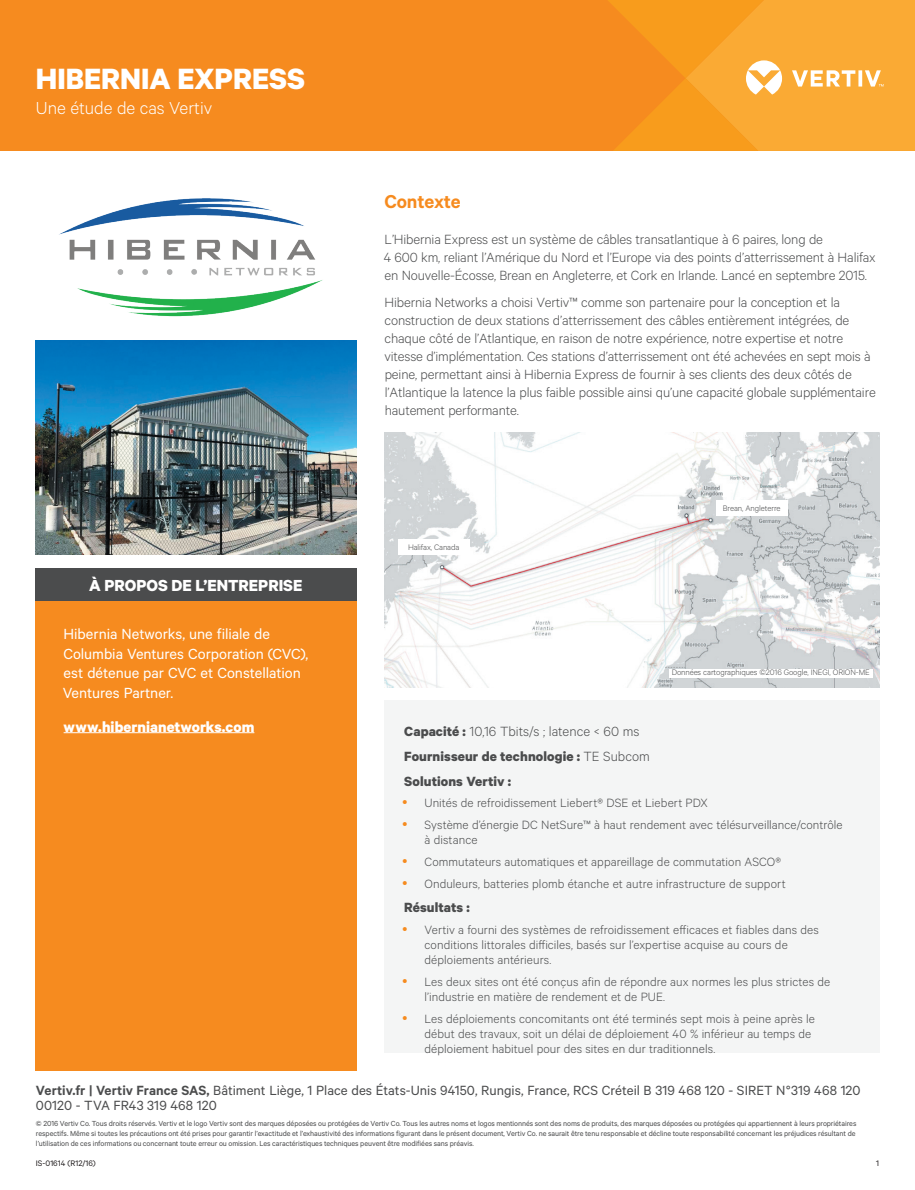
<style>
.page{position:relative;width:915px;height:1190px;background:#fff}
.page>*{position:absolute;margin:0;border:0;box-sizing:border-box;transform-origin:0 0}
.t1{font:700 33px "Calibre";color:#fff}
.t2{font:600 21px "Calibre";letter-spacing:-.01em;color:#f68b1f}
.t3{font:300 19.5px "Calibre";color:#fff}
.t4{font:700 18px "Calibre";color:#fff}
.t5{font:16.5px/19.8px "Calibre";letter-spacing:-.005em;color:#fff}
.t6{font:700 16.5px "Calibre";letter-spacing:.005em;color:#fff}
.t7{font:300 15px/18px "Calibre";letter-spacing:-.01em;color:#4b4c4d}
.t8{font:15px/15px "Calibre";color:#4b4c4d}
.t9{font:700 15px/24.8px "Calibre";letter-spacing:.005em;color:#4b4c4d}
.t10{font:300 13.5px/15px "Calibre";letter-spacing:.005em;color:#4b4c4d}
.t11{font:300 9px "Calibre";letter-spacing:-.01em;color:#4b4c4d}
.t12{font:9px "Calibre";color:#231f20}
.t13{font:8.25px/9.8px "Calibre";letter-spacing:-.01em;color:#4b4c4d;text-align:justify}
.s1{font-weight:300}
.s2{font-weight:600}
</style>
<div class="page">
<div style="left:0;top:0;width:553px;height:151px;background:#f68b1f"></div>
<div style="left:36px;top:601px;width:321px;height:469px;background:#f68b1f"></div>
<hr style="left:64px;top:732px;width:190px;height:1px;background:#fff">
<div style="left:36px;top:568px;width:321px;height:33px;background:#4b4c4d"></div>
<div style="left:384px;top:700px;width:494px;height:352px;background:#f4f5f5"></div>
<img style="left:59px;top:198px;width:264px;height:119px">
<img style="left:36px;top:341px;width:321px;height:214px">
<svg style="left:384px;top:432px;width:494px;height:255px"></svg>
<div style="left:668px;top:669px;width:204px;height:9px;background:#fff"></div>
<div style="left:398px;top:539px;width:71px;height:15px;background:#fff"></div>
<div style="left:715px;top:500px;width:72px;height:15px;background:#fff"></div>
<svg style="left:553px;top:0;width:362px;height:151px;background:#f8a12e"></svg>
<h1 class="t1" style="left:36px;top:58px;width:270px">HIBERNIA EXPRESS</h1>
<h3 class="t3" style="left:36px;top:97px;width:178px">Une étude de cas Vertiv</h3>
<p class="t4" style="left:89px;top:574px;width:215px">À PROPOS DE L’ENTREPRISE</p>
<p class="t5" style="left:63px;top:623px;width:247px">Hibernia Networks, une filiale de<br>Columbia Ventures Corporation (CVC), est détenue par CVC et Constellation<br>Ventures Partner.</p>
<p class="t6" style="left:64px;top:716px;width:192px">www.hibernianetworks.com</p>
<h2 class="t2" style="left:384px;top:189px;width:78px">Contexte</h2>
<p class="t7" style="left:383px;top:230px;width:493px">L’Hibernia Express est un système de câbles transatlantique à 6 paires, long de<br>4 600 km, reliant l’Amérique du Nord et l’Europe via des points d’atterrissement à Halifax en Nouvelle-Écosse, Brean en Angleterre, et Cork en Irlande. Lancé en septembre 2015.</p>
<p class="t7" style="left:384px;top:293px;width:492px">Hibernia Networks a choisi Vertiv™ comme son partenaire pour la conception et la construction de deux stations d’atterrissement des câbles entièrement intégrées, de chaque côté de l’Atlantique, en raison de notre expérience, notre expertise et notre vitesse d’implémentation. Ces stations d’atterrissement ont été achevées en sept mois à peine, permettant ainsi à Hibernia Express de fournir à ses clients des deux côtés de l’Atlantique la latence la plus faible possible ainsi qu’une capacité globale supplémentaire hautement performante.</p>
<p class="t11" style="left:408px;top:541px;width:53px">Halifax, Canada</p>
<p class="t11" style="left:722px;top:503px;width:59px">Brean, Angleterre</p>
<p class="t11" style="left:671px;top:667px;width:200px">Données cartographiques ©2016 Google, INEGI, ORION-ME</p>
<p class="t9" style="left:404px;top:718px;width:247px">Capacité : <span class="s1">10,16 Tbits/s ; latence &lt; 60 ms<br></span>Fournisseur de technologie : <span class="s1">TE Subcom<br></span>Solutions Vertiv :</p>
<p class="t10" style="left:424px;top:791px;width:419px;line-height:21.8px">Unités de refroidissement Liebert® DSE et Liebert PDX<br>Système d’énergie DC NetSure™ à haut rendement avec télésurveillance/contrôle</p>
<p class="t10" style="left:424px;top:828px;width:362px;line-height:21.8px">à distance<br>Commutateurs automatiques et appareillage de commutation ASCO®<br>Onduleurs, batteries plomb étanche et autre infrastructure de support</p>
<p class="t9" style="left:404px;top:894px;width:67px">Résultats :</p>
<p class="t10" style="left:424px;top:921px;width:396px">Vertiv a fourni des systèmes de refroidissement efficaces et fiables dans des conditions littorales difficiles, basés sur l’expertise acquise au cours de déploiements antérieurs.</p>
<p class="t10" style="left:424px;top:973px;width:407px">Les deux sites ont été conçus afin de répondre aux normes les plus strictes de l’industrie en matière de rendement et de PUE.</p>
<p class="t10" style="left:424px;top:1010px;width:392px">Les déploiements concomitants ont été terminés sept mois à peine après le début des travaux, soit un délai de déploiement 40 % inférieur au temps de déploiement habituel pour des sites en dur traditionnels.</p>
<p class="t8" style="left:36px;top:1081px;width:825px"><span class="s2">Vertiv.fr | Vertiv France SAS,</span> Bâtiment Liège, 1 Place des États-Unis 94150, Rungis, France, RCS Créteil B 319 468 120 - SIRET N°319 468 120<br>00120 - TVA FR43 319 468 120</p>
<p class="t13" style="left:36px;top:1118px;width:821px">© 2016 Vertiv Co. Tous droits réservés. Vertiv et le logo Vertiv sont des marques déposées ou protégées de Vertiv Co. Tous les autres noms et logos mentionnés sont des noms de produits, des marques déposées ou protégées qui appartiennent à leurs propriétaires respectifs. Même si toutes les précautions ont été prises pour garantir l’exactitude et l’exhaustivité des informations figurant dans le présent document, Vertiv Co. ne saurait être tenu responsable et décline toute responsabilité concernant les préjudices résultant de l’utilisation de ces informations ou concernant toute erreur ou omission. Les caractéristiques techniques peuvent être modifiées sans préavis.</p>
<p class="t12" style="left:36px;top:1157px;width:61px">IS-01614 (R12/16)</p>
<p class="t12" style="left:875px;top:1157px;width:4px">1</p>
</div>
